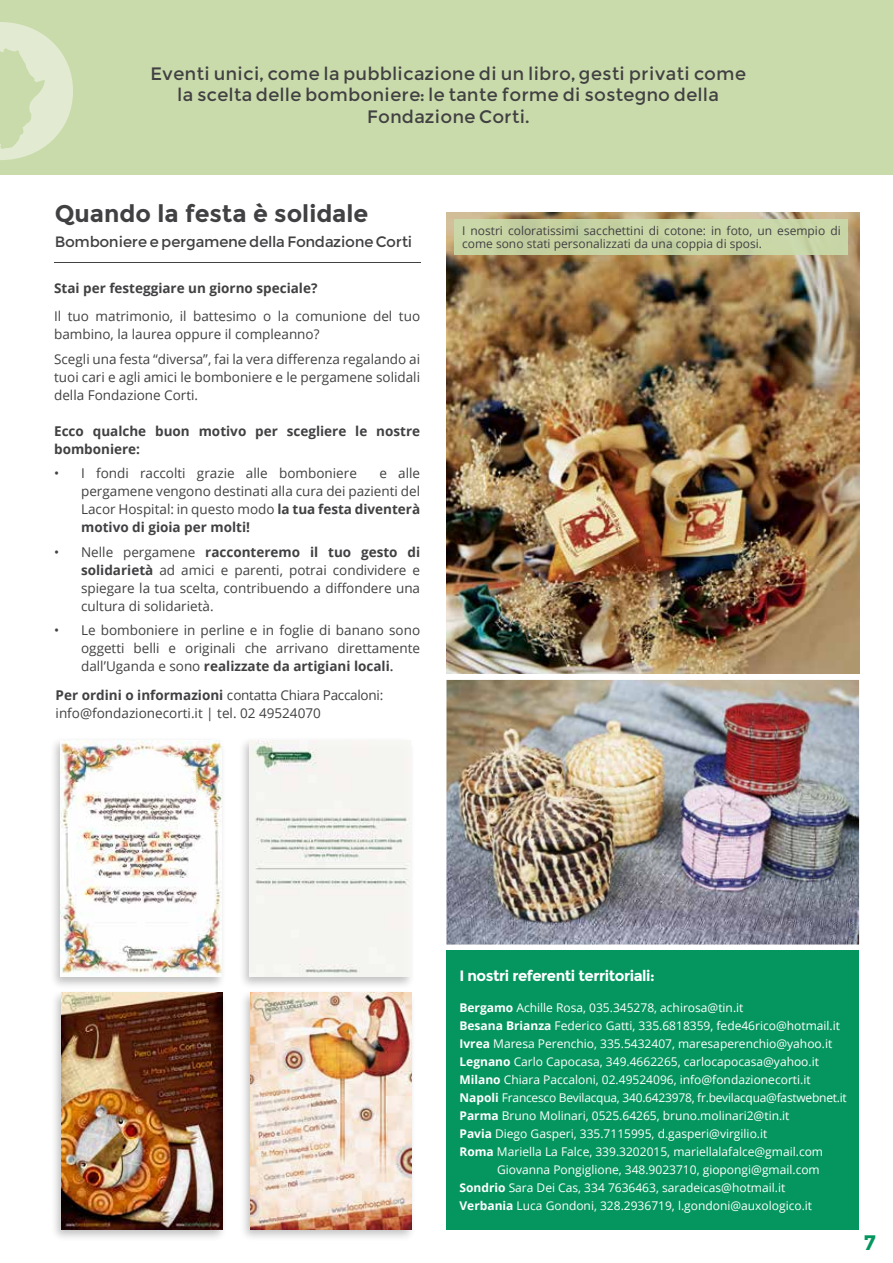
<style>
.page{position:relative;width:893px;height:1263px;background:#fff}
.page>*{position:absolute;margin:0;border:0;box-sizing:border-box;transform-origin:0 0}
.t1{font:700 24px "Montserrat";color:#414042}
.t2{font:700 21px "Montserrat";color:#059660}
.t3{font:18px/21.6px "Montserrat";color:#414042;text-align:center}
.t4{font:15px "Montserrat";letter-spacing:-.03em;color:#414042}
.t5{font:700 15px "Montserrat";letter-spacing:-.03em;color:#fff}
.t6{font:13.5px/18px "Open Sans";color:#414042;text-align:justify}
.t7{font:700 13.5px/18px "Open Sans";color:#414042}
.t8{font:12px "Open Sans";color:#fff}
.t9{font:12px/13.5px "Open Sans";color:#414042}
.t10{font:12px "Open Sans";letter-spacing:-.02em;color:#fff}
.s1{font-weight:700}
.s2{font-weight:600}
</style>
<div class="page">
<div style="left:446px;top:950px;width:413px;height:280px;background:#059660"></div>
<img style="left:446px;top:680px;width:413px;height:264px">
<img style="left:446px;top:212px;width:413px;height:462px">
<div style="left:0;top:0;width:893px;height:174px;background:#cadbab"></div>
<svg style="left:0;top:22px;width:73px;height:138px"></svg>
<div style="left:51px;top:989px;width:177px;height:253px;background:#000;opacity:.25"></div>
<img style="left:62px;top:992px;width:160px;height:237px">
<div style="left:240px;top:989px;width:176px;height:253px;background:#000;opacity:.25"></div>
<img style="left:251px;top:992px;width:160px;height:237px">
<div style="left:49px;top:737px;width:178px;height:253px;background:#000;opacity:.25"></div>
<img style="left:61px;top:740px;width:160px;height:237px">
<div style="left:238px;top:737px;width:177px;height:252px;background:#000;opacity:.25"></div>
<img style="left:250px;top:740px;width:160px;height:237px">
<div style="left:454px;top:220px;width:393px;height:35px;background:#c8d4a4"></div>
<hr style="left:54px;top:262px;width:366px;height:1px;background:#414042">
<h3 class="t3" style="left:150px;top:62px;width:598px">Eventi unici, come la pubblicazione di un libro, gesti privati come la scelta delle bomboniere: le tante forme di sostegno della<br>Fondazione Corti.</h3>
<h1 class="t1" style="left:55px;top:199px;width:315px">Quando la festa è solidale</h1>
<p class="t4" style="left:55px;top:233px;width:359px">Bomboniere e pergamene della Fondazione Corti</p>
<p class="t7" style="left:54px;top:279px;width:265px">Stai per festeggiare un giorno speciale?</p>
<p class="t6" style="left:54px;top:307px;width:368px">Il tuo matrimonio, il battesimo o la comunione del tuo bambino, la laurea oppure il compleanno?</p>
<p class="t6" style="left:54px;top:350px;width:367px">Scegli una festa “diversa”, fai la vera differenza regalando ai tuoi cari e agli amici le bomboniere e le pergamene solidali della Fondazione Corti.</p>
<p class="t7" style="left:54px;top:422px;width:367px">Ecco qualche buon motivo per scegliere le nostre bomboniere:</p>
<p class="t6" style="left:54px;top:464px;width:304px">• I fondi raccolti grazie alle bomboniere</p>
<p class="t6" style="left:81px;top:464px;width:341px;text-indent:298px">e alle pergamene vengono destinati alla cura dei pazienti del Lacor Hospital: in questo modo <span class="s1">la tua festa diventerà motivo di gioia per molti!</span></p>
<p class="t6" style="left:81px;top:542px;width:341px;text-indent:-27px">• Nelle pergamene <span class="s1">racconteremo il tuo gesto di solidarietà</span> ad amici e parenti, potrai condividere e spiegare la tua scelta, contribuendo a diffondere una cultura di solidarietà.</p>
<p class="t6" style="left:81px;top:621px;width:341px;text-indent:-27px">• Le bomboniere in perline e in foglie di banano sono oggetti belli e originali che arrivano direttamente dall’Uganda e sono <span class="s1">realizzate da artigiani locali</span><span class="s2">.</span></p>
<p class="t6" style="left:56px;top:686px;width:329px"><span class="s1">Per ordini o informazioni</span> contatta Chiara Paccaloni: info@fondazionecorti.it | tel. 02 49524070</p>
<p class="t9" style="left:462px;top:223px;width:380px">I nostri coloratissimi sacchettini di cotone: in foto, un esempio di come sono stati personalizzati da una coppia di sposi.</p>
<p class="t5" style="left:459px;top:967px;width:197px">I nostri referenti territoriali:</p>
<p class="t8" style="left:459px;top:999px;width:285px"><span class="s1">Bergamo</span> Achille Rosa, 035.345278, achirosa@tin.it</p>
<p class="t8" style="left:459px;top:1017px;width:382px"><span class="s1">Besana Brianza</span> Federico Gatti, 335.6818359, fede46rico@hotmail.it</p>
<p class="t8" style="left:459px;top:1035px;width:374px"><span class="s1">Ivrea</span> Maresa Perenchio, 335.5432407, maresaperenchio@yahoo.it</p>
<p class="t8" style="left:459px;top:1053px;width:361px"><span class="s1">Legnano</span> Carlo Capocasa, 349.4662265, carlocapocasa@yahoo.it</p>
<p class="t8" style="left:459px;top:1071px;width:353px"><span class="s1">Milano</span> Chiara Paccaloni, 02.49524096, info@fondazionecorti.it</p>
<p class="t10" style="left:459px;top:1089px;width:389px"><span class="s1">Napoli</span> Francesco Bevilacqua, 340.6423978, fr.bevilacqua@fastwebnet.it</p>
<p class="t8" style="left:459px;top:1107px;width:332px"><span class="s1">Parma</span> Bruno Molinari, 0525.64265, bruno.molinari2@tin.it</p>
<p class="t8" style="left:459px;top:1125px;width:309px"><span class="s1">Pavia</span> Diego Gasperi, 335.7115995, d.gasperi@virgilio.it</p>
<p class="t8" style="left:459px;top:1143px;width:365px"><span class="s1">Roma</span> Mariella La Falce, 339.3202015, mariellalafalce@gmail.com</p>
<p class="t8" style="left:497px;top:1161px;width:324px">Giovanna Pongiglione, 348.9023710, giopongi@gmail.com</p>
<p class="t8" style="left:459px;top:1179px;width:327px"><span class="s1">Sondrio</span> Sara Dei Cas, 334 7636463, saradeicas@hotmail.it</p>
<p class="t8" style="left:459px;top:1197px;width:354px"><span class="s1">Verbania</span> Luca Gondoni, 328.2936719, l.gondoni@auxologico.it</p>
<h2 class="t2" style="left:864px;top:1230px;width:14px">7</h2>
</div>
